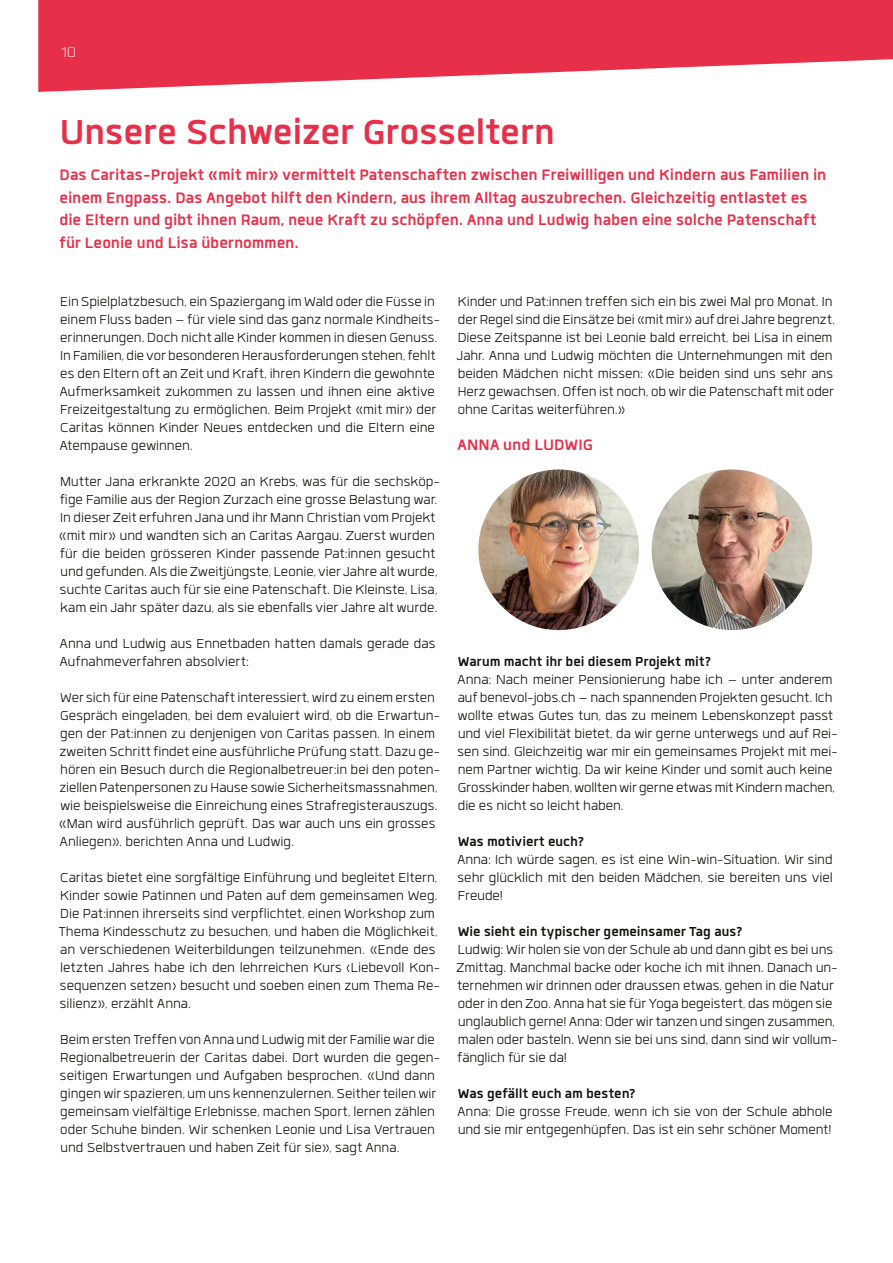
<style>
.page{position:relative;width:893px;height:1263px;background:#fff}
.page>*{position:absolute;margin:0;border:0;box-sizing:border-box;transform-origin:0 0}
.t1{font:700 48px "Quan";letter-spacing:-.005em;color:#e82f49}
.t2{font:700 21px/22.5px "Quan";letter-spacing:-.005em;color:#e82f49}
.t3{font:300 19.5px "Quan";color:#fff}
.t4{font:300 18px/18px "Quan";color:#12120d}
.t5{font:700 18px "Quan";color:#12120d}
</style>
<div class="page">
<svg style="left:38px;top:0;width:855px;height:92px;fill:#e82f49"></svg>
<svg style="left:347px;top:964px;width:2px;height:8px"></svg>
<svg style="left:173px;top:982px;width:3px;height:8px"></svg>
<img style="left:478px;top:469px;width:161px;height:161px;border-radius:80px">
<img style="left:652px;top:469px;width:160px;height:161px;border-radius:80px">
<p class="t3" style="left:62px;top:43px;width:16px">10</p>
<h1 class="t1" style="left:60px;top:109px;width:497px">Unsere Schweizer Grosseltern</h1>
<p class="t2" style="left:60px;top:163px;width:768px">Das Caritas-Projekt «mit mir» vermittelt Patenschaften zwischen Freiwilligen und Kindern aus Familien in einem Engpass. Das Angebot hilft den Kindern, aus ihrem Alltag auszubrechen. Gleichzeitig entlastet es die Eltern und gibt ihnen Raum, neue Kraft zu schöpfen. Anna und Ludwig haben eine solche Patenschaft für Leonie und Lisa übernommen.</p>
<p class="t4" style="left:60px;top:292px;width:382px">Ein Spielplatzbesuch, ein Spaziergang im Wald oder die Füsse in einem Fluss baden – für viele sind das ganz normale Kindheits&shy;erinnerungen. Doch nicht alle Kinder kommen in diesen Genuss.<br>In Familien, die vor besonderen Herausforderungen stehen, fehlt es den Eltern oft an Zeit und Kraft, ihren Kindern die gewohnte Aufmerksamkeit zukommen zu lassen und ihnen eine aktive Freizeitgestaltung zu ermöglichen. Beim Projekt «mit mir» der Caritas können Kinder Neues entdecken und die Eltern eine Atempause gewinnen.</p>
<p class="t4" style="left:59px;top:472px;width:383px">Mutter Jana erkrankte 2020 an Krebs, was für die sechsköp&shy;fige Familie aus der Region Zurzach eine grosse Belastung war.<br>In dieser Zeit erfuhren Jana und ihr Mann Christian vom Projekt «mit mir» und wandten sich an Caritas Aargau. Zuerst wurden für die beiden grösseren Kinder passende Pat:innen gesucht und gefunden. Als die Zweitjüngste, Leonie, vier Jahre alt wurde, suchte Caritas auch für sie eine Patenschaft. Die Kleinste, Lisa, kam ein Jahr später dazu, als sie ebenfalls vier Jahre alt wurde.</p>
<p class="t4" style="left:60px;top:634px;width:377px">Anna und Ludwig aus Ennetbaden hatten damals gerade das<br>Aufnahmeverfahren absolviert:</p>
<p class="t4" style="left:59px;top:688px;width:383px">Wer sich für eine Patenschaft interessiert, wird zu einem ersten Gespräch eingeladen, bei dem evaluiert wird, ob die Erwartun&shy;gen der Pat:innen zu denjenigen von Caritas passen. In einem zweiten Schritt findet eine ausführliche Prüfung statt. Dazu ge&shy;hören ein Besuch durch die Regionalbetreuer:in bei den poten&shy;ziellen Patenpersonen zu Hause sowie Sicherheitsmassnahmen, wie beispielsweise die Einreichung eines Strafregisterauszugs. «Man wird ausführlich geprüft. Das war auch uns ein grosses Anliegen», berichten Anna und Ludwig.</p>
<p class="t4" style="left:59px;top:868px;width:383px">Caritas bietet eine sorgfältige Einführung und begleitet Eltern, Kinder sowie Patinnen und Paten auf dem gemeinsamen Weg.<br>Die Pat:innen ihrerseits sind verpflichtet, einen Workshop zum Thema Kindesschutz zu besuchen, und haben die Möglichkeit, an verschiedenen Weiterbildungen teilzunehmen. «Ende des letzten Jahres habe ich den lehrreichen Kurs Liebevoll Kon&shy;sequenzen setzen besucht und soeben einen zum Thema Re&shy;silienz», erzählt Anna.</p>
<p class="t4" style="left:60px;top:1030px;width:382px">Beim ersten Treffen von Anna und Ludwig mit der Familie war die Regionalbetreuerin der Caritas dabei. Dort wurden die gegen&shy;seitigen Erwartungen und Aufgaben besprochen. «Und dann gingen wir spazieren, um uns kennenzulernen. Seither teilen wir gemeinsam vielfältige Erlebnisse, machen Sport, lernen zählen oder Schuhe binden. Wir schenken Leonie und Lisa Vertrauen und Selbstvertrauen und haben Zeit für sie», sagt Anna.</p>
<p class="t4" style="left:457px;top:292px;width:380px">Kinder und Pat:innen treffen sich ein bis zwei Mal pro Monat. In der Regel sind die Einsätze bei «mit mir» auf drei Jahre begrenzt.<br>Diese Zeitspanne ist bei Leonie bald erreicht, bei Lisa in einem Jahr. Anna und Ludwig möchten die Unternehmungen mit den beiden Mädchen nicht missen: «Die beiden sind uns sehr ans Herz gewachsen. Offen ist noch, ob wir die Patenschaft mit oder ohne Caritas weiterführen.»</p>
<p class="t2" style="left:458px;top:433px;width:137px">ANNA und LUDWIG</p>
<p class="t5" style="left:458px;top:653px;width:255px">Warum macht ihr bei diesem Projekt mit?</p>
<p class="t4" style="left:457px;top:670px;width:382px">Anna: Nach meiner Pensionierung habe ich – unter anderem auf benevol-jobs.ch – nach spannenden Projekten gesucht. Ich wollte etwas Gutes tun, das zu meinem Lebenskonzept passt und viel Flexibilität bietet, da wir gerne unterwegs und auf Rei&shy;sen sind. Gleichzeitig war mir ein gemeinsames Projekt mit mei&shy;nem Partner wichtig. Da wir keine Kinder und somit auch keine Grosskinder haben, wollten wir gerne etwas mit Kindern machen, die es nicht so leicht haben.</p>
<p class="t5" style="left:458px;top:833px;width:128px">Was motiviert euch?</p>
<p class="t4" style="left:457px;top:850px;width:377px;text-align:justify">Anna: Ich würde sagen, es ist eine Win-win-Situation. Wir sind sehr glücklich mit den beiden Mädchen, sie bereiten uns viel Freude!</p>
<p class="t5" style="left:458px;top:923px;width:287px">Wie sieht ein typischer gemeinsamer Tag aus?</p>
<p class="t4" style="left:457px;top:940px;width:383px">Ludwig: Wir holen sie von der Schule ab und dann gibt es bei uns Zmittag. Manchmal backe oder koche ich mit ihnen. Danach un&shy;ternehmen wir drinnen oder draussen etwas, gehen in die Natur oder in den Zoo. Anna hat sie für Yoga begeistert, das mögen sie unglaublich gerne! Anna: Oder wir tanzen und singen zusammen, malen oder basteln. Wenn sie bei uns sind, dann sind wir vollum&shy;fänglich für sie da!</p>
<p class="t5" style="left:458px;top:1085px;width:180px">Was gefällt euch am besten?</p>
<p class="t4" style="left:457px;top:1102px;width:376px">Anna: Die grosse Freude, wenn ich sie von der Schule abhole und sie mir entgegenhüpfen. Das ist ein sehr schöner Moment!</p>
</div>
